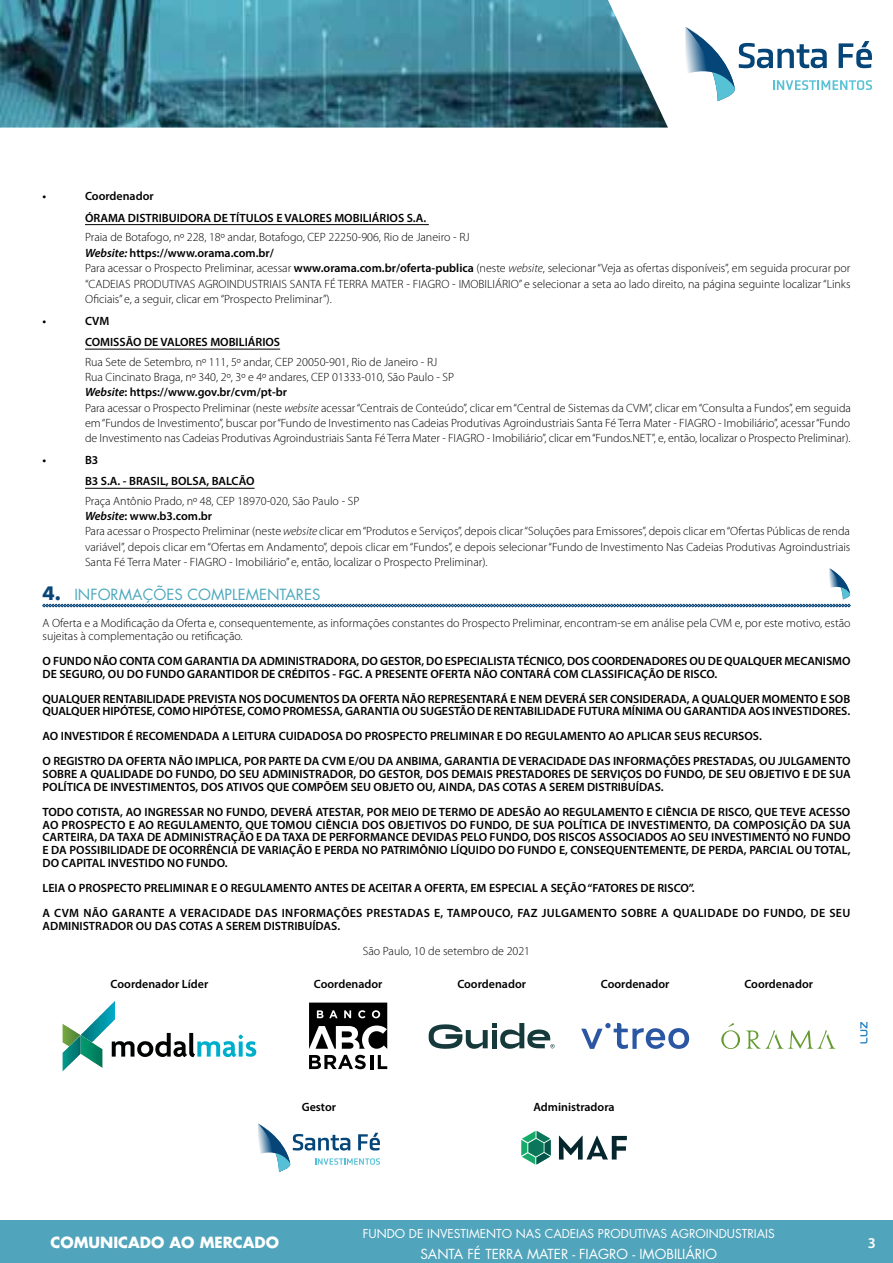
<style>
.page{position:relative;width:893px;height:1263px;background:#fff}
.page>*{position:absolute;margin:0;border:0;box-sizing:border-box;transform-origin:0 0}
.t1{font:15px "Futura Std";color:#4fa9be}
.t2{font:700 15px "Futura Std";color:#fff}
.t3{font:600 15px "Myriad Pro";color:#fff}
.t4{font:13.5px "Futura Std";color:#fff}
.t5{font:600 12px/12.9px "Myriad Pro";color:#000}
.t6{font:300 12px/15.3px "Myriad Pro";color:#000}
.t7{font:12px "Futura Std";color:#fff}
.s1{font-weight:600;font-style:italic}
.s2{font-weight:600}
.s3{font-style:italic}
.s4{font-weight:700;font-size:18px;color:#094678}
</style>
<div class="page">
<div style="left:0;top:1220px;width:893px;height:43px;background:#50a4bb"></div>
<img style="left:0;top:0;width:668px;height:128px">
<svg style="left:685px;top:27px;width:187px;height:74px"></svg>
<hr style="left:85px;top:224px;width:344px;height:1px;background:#000">
<hr style="left:85px;top:349px;width:195px;height:1px;background:#000">
<hr style="left:85px;top:488px;width:170px;height:1px;background:#000">
<svg style="left:42px;top:568px;width:809px;height:39px"></svg>
<svg style="left:112px;top:1033px;width:144px;height:24px"></svg>
<img style="left:63px;top:1046px;width:18px;height:25px">
<img style="left:81px;top:1042px;width:21px;height:26px">
<img style="left:63px;top:1024px;width:18px;height:22px">
<img style="left:81px;top:1001px;width:34px;height:41px">
<svg style="left:309px;top:1055px;width:57px;height:14px"></svg>
<hr style="left:370px;top:1055px;width:3px;height:14px;background:#000">
<svg style="left:378px;top:1055px;width:9px;height:14px"></svg>
<svg style="left:309px;top:1002px;width:78px;height:47px"></svg>
<svg style="left:429px;top:1023px;width:126px;height:26px"></svg>
<svg style="left:581px;top:1023px;width:108px;height:26px"></svg>
<svg style="left:721px;top:1023px;width:115px;height:26px"></svg>
<svg style="left:258px;top:1123px;width:122px;height:49px"></svg>
<svg style="left:559px;top:1136px;width:68px;height:23px"></svg>
<svg style="left:521px;top:1131px;width:30px;height:33px"></svg>
<svg style="left:860px;top:1022px;width:7px;height:21px"></svg>
<p class="t5" style="left:43px;top:190px;width:5px">•</p>
<p class="t5" style="left:85px;top:185px;width:343px;line-height:21.3px">Coordenador<br>ÓRAMA DISTRIBUIDORA DE TÍTULOS E VALORES MOBILIÁRIOS S.A.</p>
<p class="t6" style="left:85px;top:230px;width:767px">Praia de Botafogo, nº 228, 18º andar, Botafogo, CEP 22250-906, Rio de Janeiro - RJ<br><span class="s1">Website:</span> <span class="s2">https://www.orama.com.br/<br></span>Para acessar o Prospecto Preliminar, acessar <span class="s2">www.orama.com.br/oferta-publica</span> (neste <span class="s3">website</span>, selecionar “Veja as ofertas disponíveis”, em seguida procurar por “CADEIAS PRODUTIVAS AGROINDUSTRIAIS SANTA FÉ TERRA MATER - FIAGRO - IMOBILIÁRIO” e selecionar a seta ao lado direito, na página seguinte localizar “Links Oficiais” e, a seguir, clicar em “Prospecto Preliminar”).</p>
<p class="t5" style="left:43px;top:314px;width:5px">•</p>
<p class="t5" style="left:85px;top:310px;width:197px;line-height:21.3px">CVM<br>COMISSÃO DE VALORES MOBILIÁRIOS</p>
<p class="t6" style="left:85px;top:354px;width:767px">Rua Sete de Setembro, nº 111, 5º andar, CEP 20050-901, Rio de Janeiro - RJ<br>Rua Cincinato Braga, nº 340, 2º, 3º e 4º andares, CEP 01333-010, São Paulo - SP<br><span class="s1">Website</span><span class="s2">: https://www.gov.br/cvm/pt-br<br></span>Para acessar o Prospecto Preliminar (neste <span class="s3">website</span> acessar “Centrais de Conteúdo”, clicar em “Central de Sistemas da CVM”, clicar em “Consulta a Fundos”, em seguida em “Fundos de Investimento”, buscar por “Fundo de Investimento nas Cadeias Produtivas Agroindustriais Santa Fé Terra Mater - FIAGRO - Imobiliário”, acessar “Fundo de Investimento nas Cadeias Produtivas Agroindustriais Santa Fé Terra Mater - FIAGRO - Imobiliário”, clicar em “Fundos.NET”, e, então, localizar o Prospecto Preliminar).</p>
<p class="t5" style="left:43px;top:453px;width:5px">•</p>
<p class="t5" style="left:85px;top:449px;width:171px;line-height:21.3px">B3<br>B3 S.A. - BRASIL, BOLSA, BALCÃO</p>
<p class="t6" style="left:85px;top:493px;width:767px">Praça Antônio Prado, nº 48, CEP 18970-020, São Paulo - SP<br><span class="s1">Website</span><span class="s2">: www.b3.com.br<br></span>Para acessar o Prospecto Preliminar (neste <span class="s3">website</span> clicar em “Produtos e Serviços”, depois clicar “Soluções para Emissores”, depois clicar em “Ofertas Públicas de renda variável”, depois clicar em “Ofertas em Andamento”, depois clicar em “Fundos”, e depois selecionar “Fundo de Investimento Nas Cadeias Produtivas Agroindustriais Santa Fé Terra Mater - FIAGRO - Imobiliário” e, então, localizar o Prospecto Preliminar).</p>
<p class="t1" style="left:43px;top:585px;width:275px"><span class="s4">4.</span> INFORMAÇÕES COMPLEMENTARES</p>
<p class="t6" style="left:43px;top:617px;width:809px;line-height:12.9px">A Oferta e a Modificação da Oferta e, consequentemente, as informações constantes do Prospecto Preliminar, encontram-se em análise pela CVM e, por este motivo, estão sujeitas à complementação ou retificação.</p>
<p class="t5" style="left:43px;top:654px;width:809px">O FUNDO NÃO CONTA COM GARANTIA DA ADMINISTRADORA, DO GESTOR, DO ESPECIALISTA TÉCNICO, DOS COORDENADORES OU DE QUALQUER MECANISMO<br>DE SEGURO, OU DO FUNDO GARANTIDOR DE CRÉDITOS - FGC. A PRESENTE OFERTA NÃO CONTARÁ COM CLASSIFICAÇÃO DE RISCO.</p>
<p class="t5" style="left:43px;top:692px;width:809px">QUALQUER RENTABILIDADE PREVISTA NOS DOCUMENTOS DA OFERTA NÃO REPRESENTARÁ E NEM DEVERÁ SER CONSIDERADA, A QUALQUER MOMENTO E SOB<br>QUALQUER HIPÓTESE, COMO HIPÓTESE, COMO PROMESSA, GARANTIA OU SUGESTÃO DE RENTABILIDADE FUTURA MÍNIMA OU GARANTIDA AOS INVESTIDORES.</p>
<p class="t5" style="left:43px;top:723px;width:809px;line-height:24.9px">AO INVESTIDOR É RECOMENDADA A LEITURA CUIDADOSA DO PROSPECTO PRELIMINAR E DO REGULAMENTO AO APLICAR SEUS RECURSOS.<br>O REGISTRO DA OFERTA NÃO IMPLICA, POR PARTE DA CVM E/OU DA ANBIMA, GARANTIA DE VERACIDADE DAS INFORMAÇÕES PRESTADAS, OU JULGAMENTO</p>
<p class="t5" style="left:43px;top:767px;width:810px">SOBRE A QUALIDADE DO FUNDO, DO SEU ADMINISTRADOR, DO GESTOR, DOS DEMAIS PRESTADORES DE SERVIÇOS DO FUNDO, DE SEU OBJETIVO E DE SUA<br>POLÍTICA DE INVESTIMENTOS, DOS ATIVOS QUE COMPÕEM SEU OBJETO OU, AINDA, DAS COTAS A SEREM DISTRIBUÍDAS.</p>
<p class="t5" style="left:43px;top:805px;width:810px;text-align:justify">TODO COTISTA, AO INGRESSAR NO FUNDO, DEVERÁ ATESTAR, POR MEIO DE TERMO DE ADESÃO AO REGULAMENTO E CIÊNCIA DE RISCO, QUE TEVE ACESSO AO PROSPECTO E AO REGULAMENTO, QUE TOMOU CIÊNCIA DOS OBJETIVOS DO FUNDO, DE SUA POLÍTICA DE INVESTIMENTO, DA COMPOSIÇÃO DA SUA CARTEIRA, DA TAXA DE ADMINISTRAÇÃO E DA TAXA DE PERFORMANCE DEVIDAS PELO FUNDO, DOS RISCOS ASSOCIADOS AO SEU INVESTIMENTO NO FUNDO E DA POSSIBILIDADE DE OCORRÊNCIA DE VARIAÇÃO E PERDA NO PATRIMÔNIO LÍQUIDO DO FUNDO E, CONSEQUENTEMENTE, DE PERDA, PARCIAL OU TOTAL, DO CAPITAL INVESTIDO NO FUNDO.</p>
<p class="t5" style="left:43px;top:875px;width:809px;line-height:24.9px">LEIA O PROSPECTO PRELIMINAR E O REGULAMENTO ANTES DE ACEITAR A OFERTA, EM ESPECIAL A SEÇÃO “FATORES DE RISCO”.<br>A CVM NÃO GARANTE A VERACIDADE DAS INFORMAÇÕES PRESTADAS E, TAMPOUCO, FAZ JULGAMENTO SOBRE A QUALIDADE DO FUNDO, DE SEU</p>
<p class="t5" style="left:43px;top:919px;width:299px">ADMINISTRADOR OU DAS COTAS A SEREM DISTRIBUÍDAS.</p>
<p class="t6" style="left:363px;top:943px;width:169px">São Paulo, 10 de setembro de 2021</p>
<p class="t5" style="left:111px;top:977px;width:99px">Coordenador Líder</p>
<p class="t5" style="left:314px;top:977px;width:70px">Coordenador</p>
<p class="t5" style="left:457px;top:977px;width:70px">Coordenador</p>
<p class="t5" style="left:601px;top:977px;width:70px">Coordenador</p>
<p class="t5" style="left:744px;top:977px;width:70px">Coordenador</p>
<p class="t5" style="left:302px;top:1100px;width:36px">Gestor</p>
<p class="t5" style="left:533px;top:1100px;width:83px">Administradora</p>
<p class="t7" style="left:363px;top:1226px;width:414px">FUNDO DE INVESTIMENTO NAS CADEIAS PRODUTIVAS AGROINDUSTRIAIS</p>
<p class="t4" style="left:420px;top:1245px;width:298px">SANTA FÉ TERRA MATER - FIAGRO - IMOBILIÁRIO</p>
<p class="t2" style="left:51px;top:1233px;width:230px">COMUNICADO AO MERCADO</p>
<p class="t3" style="left:868px;top:1233px;width:10px">3</p>
</div>
